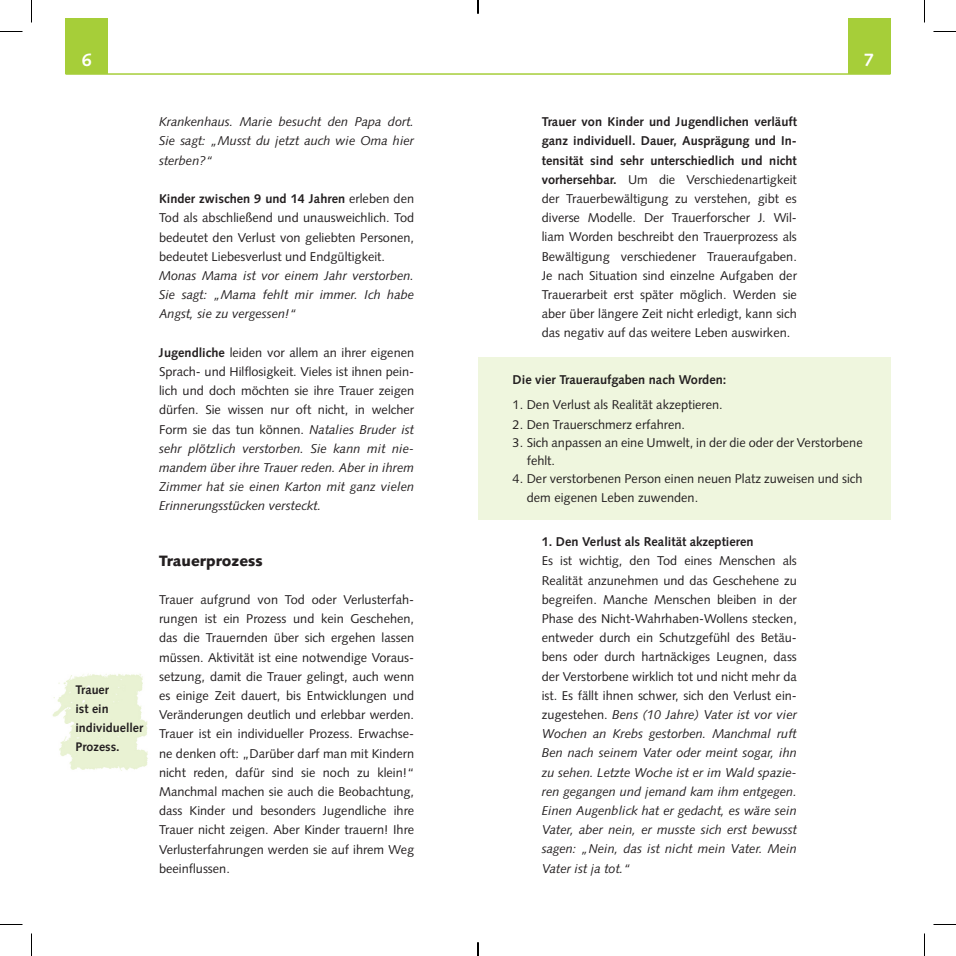
<style>
.page{position:relative;width:956px;height:956px;background:#fff}
.page>*{position:absolute;margin:0;border:0;box-sizing:border-box;transform-origin:0 0}
.t1{font:700 18px "Syntax";color:#fff}
.t2{font:900 15px "Syntax";color:#231f20}
.t3{font:12.75px/19.2px "Syntax";color:#231f20;text-align:justify}
.t4{font:italic 12.75px/19.2px "Syntax";color:#231f20;text-align:justify}
.t5{font:700 12.75px "Syntax";color:#231f20}
.t6{font:700 12.45px/19px "Syntax";color:#231f20}
.s1{font-weight:700}
.s2{font-style:italic}
</style>
<div class="page">
<div style="left:66px;top:19px;width:42px;height:55px;background:#a6ce39"></div>
<div style="left:848px;top:19px;width:42px;height:55px;background:#a6ce39"></div>
<hr style="left:66px;top:73px;width:824px;height:2px;background:#a6ce39">
<img style="left:52px;top:673px;width:96px;height:98px">
<div style="left:478px;top:357px;width:412px;height:162px;background:#eff6de"></div>
<svg style="left:0;top:31px;width:22px;height:1px"></svg>
<svg style="left:933px;top:31px;width:23px;height:1px"></svg>
<svg style="left:0;top:924px;width:22px;height:1px"></svg>
<svg style="left:933px;top:924px;width:23px;height:1px"></svg>
<svg style="left:31px;top:0;width:1px;height:23px"></svg>
<svg style="left:31px;top:933px;width:1px;height:23px"></svg>
<svg style="left:924px;top:0;width:1px;height:23px"></svg>
<svg style="left:924px;top:933px;width:1px;height:23px"></svg>
<svg style="left:477px;top:0;width:2px;height:14px"></svg>
<svg style="left:477px;top:942px;width:2px;height:14px"></svg>
<h1 class="t1" style="left:82px;top:50px;width:12px">6</h1>
<h1 class="t1" style="left:864px;top:50px;width:12px">7</h1>
<p class="t4" style="left:159px;top:112px;width:257px">Krankenhaus. Marie besucht den Papa dort.<br>Sie sagt: „Musst du jetzt auch wie Oma hier sterben?“</p>
<p class="t3" style="left:159px;top:189px;width:257px"><span class="s1">Kinder zwischen 9 und 14 Jahren</span> erleben den Tod als abschließend und unausweichlich. Tod bedeutet den Verlust von geliebten Personen, bedeutet Liebesverlust und Endgültigkeit.</p>
<p class="t4" style="left:159px;top:266px;width:257px">Monas Mama ist vor einem Jahr verstorben.<br>Sie sagt: „Mama fehlt mir immer. Ich habe Angst, sie zu vergessen!“</p>
<p class="t3" style="left:159px;top:343px;width:257px"><span class="s1">Jugendliche</span> leiden vor allem an ihrer eigenen Sprach- und Hilflosigkeit. Vieles ist ihnen pein&shy;lich und doch möchten sie ihre Trauer zeigen dürfen. Sie wissen nur oft nicht, in welcher Form sie das tun können. <span class="s2">Natalies Bruder ist sehr plötzlich verstorben. Sie kann mit nie&shy;mandem über ihre Trauer reden. Aber in ihrem Zimmer hat sie einen Karton mit ganz vielen Erinnerungsstücken versteckt.</span></p>
<p class="t6" style="left:76px;top:680px;width:69px">Trauer<br>ist ein individueller<br>Prozess.</p>
<p class="t2" style="left:159px;top:551px;width:105px">Trauerprozess</p>
<p class="t3" style="left:159px;top:590px;width:257px">Trauer aufgrund von Tod oder Verlusterfah&shy;rungen ist ein Prozess und kein Geschehen, das die Trauernden über sich ergehen lassen müssen. Aktivität ist eine notwendige Voraus&shy;setzung, damit die Trauer gelingt, auch wenn es einige Zeit dauert, bis Entwicklungen und Veränderungen deutlich und erlebbar werden.<br>Trauer ist ein individueller Prozess. Erwachse&shy;ne denken oft: „Darüber darf man mit Kindern nicht reden, dafür sind sie noch zu klein!“ Manchmal machen sie auch die Beobachtung, dass Kinder und besonders Jugendliche ihre Trauer nicht zeigen. Aber Kinder trauern! Ihre Verlusterfahrungen werden sie auf ihrem Weg beeinflussen.</p>
<p class="t3" style="left:542px;top:112px;width:257px"><span class="s1">Trauer von Kinder und Jugendlichen verläuft ganz individuell. Dauer, Ausprägung und In&shy;tensität sind sehr unterschiedlich und nicht vorhersehbar.</span> Um die Verschiedenartigkeit der Trauerbewältigung zu verstehen, gibt es diverse Modelle. Der Trauerforscher J. Wil&shy;liam Worden beschreibt den Trauerprozess als Bewältigung verschiedener Traueraufgaben.<br>Je nach Situation sind einzelne Aufgaben der Trauerarbeit erst später möglich. Werden sie aber über längere Zeit nicht erledigt, kann sich das negativ auf das weitere Leben auswirken.</p>
<p class="t5" style="left:513px;top:372px;width:215px">Die vier Traueraufgaben nach Worden:</p>
<p class="t3" style="left:513px;top:395px;width:212px">1. Den Verlust als Realität akzeptieren.</p>
<p class="t3" style="left:513px;top:415px;width:174px">2. Den Trauerschmerz erfahren.</p>
<p class="t3" style="left:527px;top:433px;width:337px;line-height:18px;text-indent:-14px">3. Sich anpassen an eine Umwelt, in der die oder der Verstorbene fehlt.</p>
<p class="t3" style="left:527px;top:469px;width:337px;text-indent:-14px">4. Der verstorbenen Person einen neuen Platz zuweisen und sich dem eigenen Leben zuwenden.</p>
<p class="t5" style="left:542px;top:534px;width:213px">1. Den Verlust als Realität akzeptieren</p>
<p class="t3" style="left:542px;top:551px;width:257px">Es ist wichtig, den Tod eines Menschen als Realität anzunehmen und das Geschehene zu begreifen. Manche Menschen bleiben in der Phase des Nicht-Wahrhaben-Wollens stecken, entweder durch ein Schutzgefühl des Betäu&shy;bens oder durch hartnäckiges Leugnen, dass der Verstorbene wirklich tot und nicht mehr da ist. Es fällt ihnen schwer, sich den Verlust ein&shy;zugestehen. <span class="s2">Bens (10 Jahre) Vater ist vor vier Wochen an Krebs gestorben. Manchmal ruft Ben nach seinem Vater oder meint sogar, ihn zu sehen. Letzte Woche ist er im Wald spazie&shy;ren gegangen und jemand kam ihm entgegen.<br>Einen Augenblick hat er gedacht, es wäre sein Vater, aber nein, er musste sich erst bewusst sagen: „Nein, das ist nicht mein Vater. Mein Vater ist ja tot.“</span></p>
</div>
